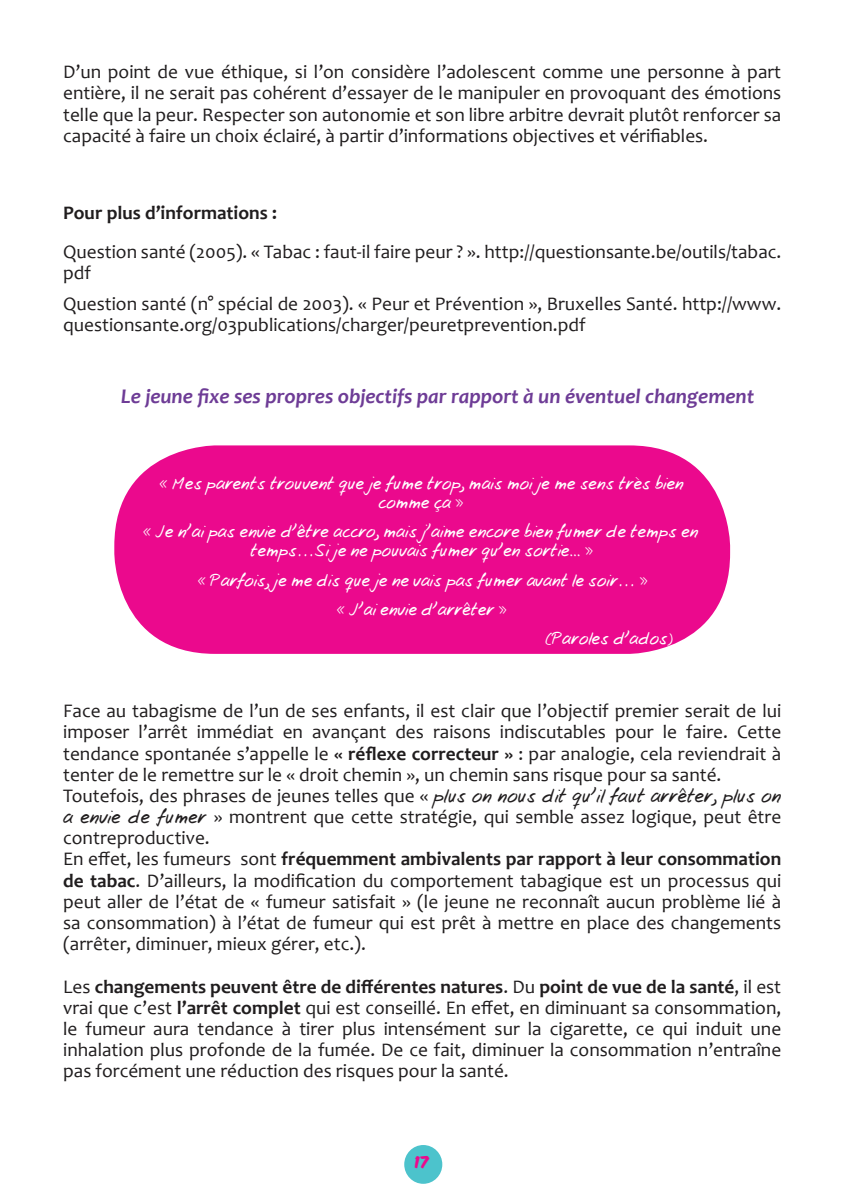
<style>
.page{position:relative;width:844px;height:1193px;background:#fff}
.page>*{position:absolute;margin:0;border:0;box-sizing:border-box;transform-origin:0 0}
.t1{font:italic 700 21px "Candara";color:#6e3c96}
.t2{font:19.25px/21.2px "Candara";color:#201d1e}
.t3{font:700 19.25px "Candara";color:#201d1e}
.t4{font:17.5px/19.2px "Josschrift";color:#fff;text-align:center}
.t5{font:14px "Komika Axis";color:#eb098d}
.s1{font-weight:700}
.s2{font-family:"Josschrift"}
</style>
<div class="page">
<div style="left:404px;top:1144px;width:38px;height:39px;background:#4cc3cc;border-radius:50%"></div>
<div style="left:114px;top:445px;width:615px;height:209px;background:#eb098d;border-radius:101px"></div>
<p class="t2" style="left:63px;top:61px;width:719px;text-align:justify">D’un point de vue éthique, si l’on considère l’adolescent comme une personne à part entière, il ne serait pas cohérent d’essayer de le manipuler en provoquant des émotions telle que la peur. Respecter son autonomie et son libre arbitre devrait plutôt renforcer sa capacité à faire un choix éclairé, à partir d’informations objectives et vérifiables.</p>
<p class="t3" style="left:63px;top:201px;width:215px">Pour plus d’informations :</p>
<p class="t2" style="left:63px;top:241px;width:719px">Question santé (2005). « Tabac : faut-il faire peur ? ». http://questionsante.be/outils/tabac. pdf</p>
<p class="t2" style="left:63px;top:293px;width:719px">Question santé (n° spécial de 2003). « Peur et Prévention », Bruxelles Santé. http://www. questionsante.org/03publications/charger/peuretprevention.pdf</p>
<p class="t1" style="left:121px;top:383px;width:634px">Le jeune fixe ses propres objectifs par rapport à un éventuel changement</p>
<p class="t4" style="left:159px;top:474px;width:525px">« Mes parents trouvent que je fume trop, mais moi je me sens très bien comme ça »</p>
<p class="t4" style="left:143px;top:522px;width:556px">« Je n’ai pas envie d’être accro, mais j’aime encore bien fumer de temps en temps…Si je ne pouvais fumer qu’en sortie... »</p>
<p class="t4" style="left:197px;top:571px;width:451px">« Parfois, je me dis que je ne vais pas fumer avant le soir… »</p>
<p class="t4" style="left:337px;top:600px;width:171px">« J’ai envie d’arrêter »</p>
<p class="t4" style="left:545px;top:629px;width:129px">(Paroles d’ados)</p>
<p class="t2" style="left:63px;top:700px;width:719px">Face au tabagisme de l’un de ses enfants, il est clair que l’objectif premier serait de lui imposer l’arrêt immédiat en avançant des raisons indiscutables pour le faire. Cette tendance spontanée s’appelle le <span class="s1">« réflexe correcteur »</span> : par analogie, cela reviendrait à tenter de le remettre sur le « droit chemin », un chemin sans risque pour sa santé.<br>Toutefois, des phrases de jeunes telles que « <span class="s2">plus on nous dit qu’il faut arrêter, plus on a envie de fumer</span> » montrent que cette stratégie, qui semble assez logique, peut être contreproductive.<br>En effet, les fumeurs sont <span class="s1">fréquemment ambivalents par rapport à leur consommation de tabac</span>. D’ailleurs, la modification du comportement tabagique est un processus qui peut aller de l’état de « fumeur satisfait » (le jeune ne reconnaît aucun problème lié à sa consommation) à l’état de fumeur qui est prêt à mettre en place des changements (arrêter, diminuer, mieux gérer, etc.).</p>
<p class="t2" style="left:63px;top:975px;width:719px;text-align:justify">Les <span class="s1">changements peuvent être de différentes natures</span>. Du <span class="s1">point de vue de la santé</span>, il est vrai que c’est <span class="s1">l’arrêt complet</span> qui est conseillé. En effet, en diminuant sa consommation, le fumeur aura tendance à tirer plus intensément sur la cigarette, ce qui induit une inhalation plus profonde de la fumée. De ce fait, diminuer la consommation n’entraîne pas forcément une réduction des risques pour la santé.</p>
<p class="t5" style="left:415px;top:1155px;width:16px">17</p>
</div>
